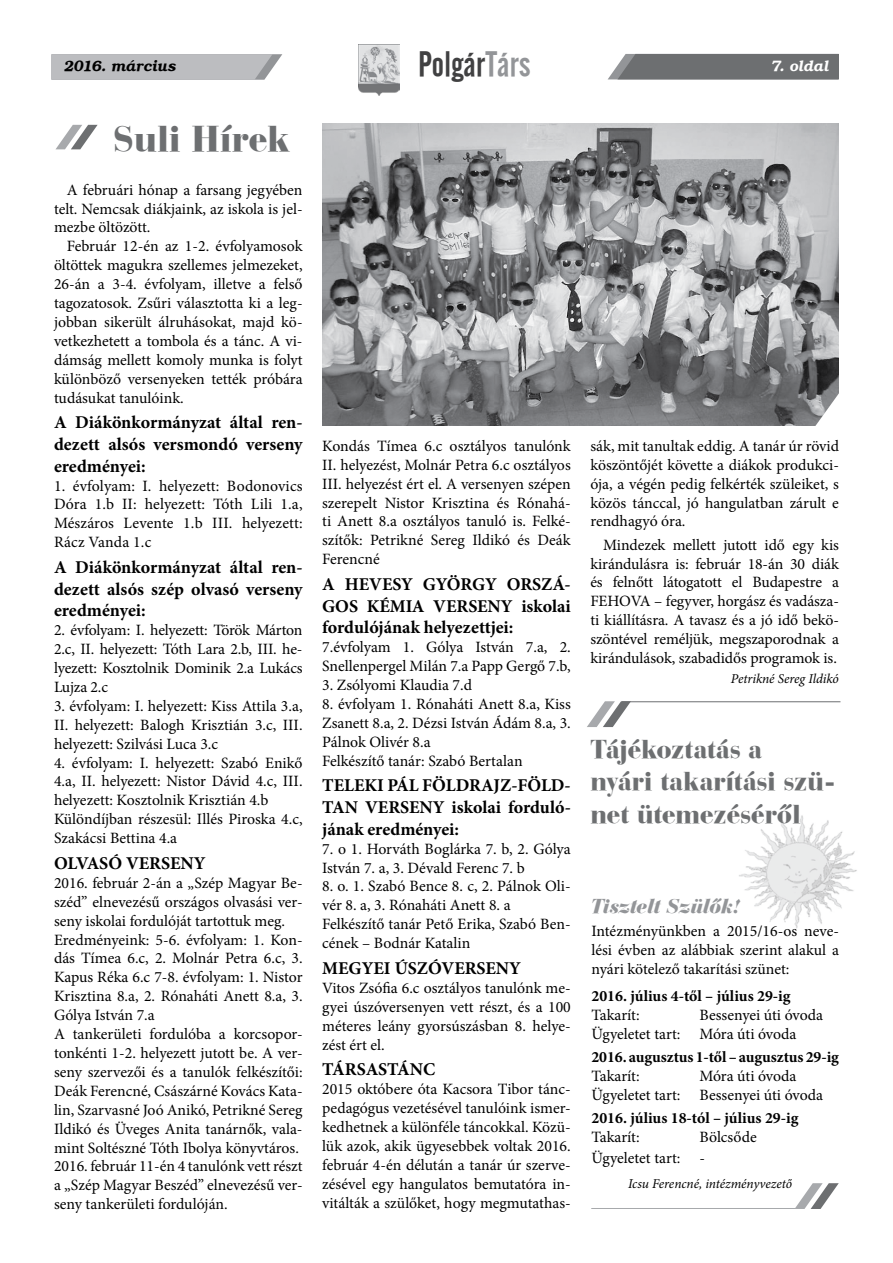
<style>
.page{position:relative;width:893px;height:1263px;background:#fff}
.page>*{position:absolute;margin:0;border:0;box-sizing:border-box;transform-origin:0 0}
.t1{font:37.5px "Bauer Bodoni Blk PFL Normal";letter-spacing:.005em;color:#6d6f71}
.t2{font:34.5px "Alternate Gothic No 2 PFL Normal";letter-spacing:.01em;color:#414142}
.t3{font:27px/32.2px "Bauer Bodoni Blk PFL Normal";color:#6d6f71}
.t4{font:21px "Bauer Bodoni Blk PFL Italic";color:#939598}
.t5{font:700 18px/21.6px "Minion Pro";color:#000;text-align:justify}
.t6{font:15.75px/18.9px "Minion Pro";color:#000;text-align:justify}
.t7{font:700 15.75px "Minion Pro";letter-spacing:-.005em;color:#000}
.t8{font:italic 15px "Bookman PFL Bold";letter-spacing:.005em;color:#000}
.t9{font:italic 15px "Bookman PFL Bold";letter-spacing:.015em;color:#fff}
.t10{font:italic 13.5px "Minion Pro";letter-spacing:-.005em;color:#000}
.s1{color:#939598}
</style>
<div class="page">
<svg style="left:51px;top:54px;width:231px;height:26px;background:#bcbdc0"></svg>
<img style="left:359px;top:44px;width:40px;height:51px">
<svg style="left:608px;top:54px;width:231px;height:25px;background:#747678"></svg>
<img style="left:739px;top:815px;width:118px;height:114px">
<img style="left:322px;top:123px;width:517px;height:302px">
<svg style="left:56px;top:125px;width:42px;height:24px"></svg>
<svg style="left:814px;top:389px;width:25px;height:37px"></svg>
<svg style="left:795px;top:1183px;width:44px;height:26px"></svg>
<hr style="left:591px;top:1208px;width:208px;height:1px;background:#a7a9ac">
<svg style="left:587px;top:701px;width:44px;height:26px"></svg>
<hr style="left:622px;top:701px;width:218px;height:1px;background:#6d6f71">
<p class="t8" style="left:64px;top:57px;width:114px">2016. március</p>
<h2 class="t2" style="left:418px;top:45px;width:114px">Polgár<span class="s1">Társ</span></h2>
<p class="t9" style="left:772px;top:57px;width:59px">7. oldal</p>
<h1 class="t1" style="left:113px;top:115px;width:178px">Suli Hírek</h1>
<p class="t6" style="left:54px;top:180px;width:250px;text-indent:13px">A februári hónap a farsang jegyében telt. Nemcsak diákjaink, az iskola is jel&shy;mezbe öltözött.</p>
<p class="t6" style="left:54px;top:237px;width:250px;text-indent:13px">Február 12-én az 1-2. évfolyamosok öltöttek magukra szellemes jelmezeket, 26-án a 3-4. évfolyam, illetve a felső tagozatosok. Zsűri választotta ki a leg&shy;jobban sikerült álruhásokat, majd kö&shy;vetkezhetett a tombola és a tánc. A vi&shy;dámság mellett komoly munka is folyt különböző versenyeken tették próbára tudásukat tanulóink.</p>
<p class="t5" style="left:54px;top:412px;width:250px">A Diákönkormányzat által ren&shy;dezett alsós versmondó verseny eredményei:</p>
<p class="t6" style="left:54px;top:476px;width:250px">1. évfolyam: I. helyezett: Bodonovics Dóra 1.b II: helyezett: Tóth Lili 1.a, Mészáros Levente 1.b III. helyezett:<br>Rácz Vanda 1.c</p>
<p class="t5" style="left:54px;top:556px;width:250px">A Diákönkormányzat által ren&shy;dezett alsós szép olvasó verseny eredményei:</p>
<p class="t6" style="left:54px;top:621px;width:250px">2. évfolyam: I. helyezett: Török Márton 2.c, II. helyezett: Tóth Lara 2.b, III. he&shy;lyezett: Kosztolnik Dominik 2.a Lukács Lujza 2.c</p>
<p class="t6" style="left:54px;top:696px;width:250px">3. évfolyam: I. helyezett: Kiss Attila 3.a, II. helyezett: Balogh Krisztián 3.c, III. helyezett: Szilvási Luca 3.c</p>
<p class="t6" style="left:54px;top:753px;width:250px;text-align:left">4. évfolyam: I. helyezett: Szabó Enikő 4.a, II. helyezett: Nistor Dávid 4.c, III. helyezett: Kosztolnik Krisztián 4.b Különdíjban részesül: Illés Piroska 4.c, Szakácsi Bettina 4.a</p>
<p class="t5" style="left:54px;top:852px;width:153px">OLVASÓ VERSENY</p>
<p class="t6" style="left:54px;top:873px;width:250px;text-align:left">2016. február 2-án a „Szép Magyar Be&shy;széd” elnevezésű országos olvasási ver&shy;seny iskolai fordulóját tartottuk meg.<br>Eredményeink: 5-6. évfolyam: 1. Kon&shy;dás Tímea 6.c, 2. Molnár Petra 6.c, 3.<br>Kapus Réka 6.c 7-8. évfolyam: 1. Nistor Krisztina 8.a, 2. Rónaháti Anett 8.a, 3.<br>Gólya István 7.a<br>A tankerületi fordulóba a korcsopor&shy;tonkénti 1-2. helyezett jutott be. A ver&shy;seny szervezői és a tanulók felkészítői:<br>Deák Ferencné, Császárné Kovács Kata&shy;lin, Szarvasné Joó Anikó, Petrikné Sereg Ildikó és Üveges Anita tanárnők, vala&shy;mint Soltészné Tóth Ibolya könyvtáros.<br>2016. február 11-én 4 tanulónk vett részt a „Szép Magyar Beszéd” elnevezésű ver&shy;seny tankerületi fordulóján.</p>
<p class="t6" style="left:322px;top:436px;width:250px">Kondás Tímea 6.c osztályos tanulónk II. helyezést, Molnár Petra 6.c osztályos III. helyezést ért el. A versenyen szépen szerepelt Nistor Krisztina és Rónahá&shy;ti Anett 8.a osztályos tanuló is. Felké&shy;szítők: Petrikné Sereg Ildikó és Deák Ferencné</p>
<p class="t5" style="left:322px;top:573px;width:250px">A HEVESY GYÖRGY ORSZÁ-GOS KÉMIA VERSENY iskolai fordulójának helyezettjei:</p>
<p class="t6" style="left:322px;top:638px;width:250px">7.évfolyam 1. Gólya István 7.a, 2.<br>Snellenpergel Milán 7.a Papp Gergő 7.b,</p>
<p class="t6" style="left:322px;top:676px;width:151px">3. Zsólyomi Klaudia 7.d</p>
<p class="t6" style="left:322px;top:694px;width:250px;text-align:left">8. évfolyam 1. Rónaháti Anett 8.a, Kiss<br>Zsanett 8.a, 2. Dézsi István Ádám 8.a, 3.<br>Pálnok Olivér 8.a<br>Felkészítő tanár: Szabó Bertalan</p>
<p class="t5" style="left:322px;top:775px;width:250px">TELEKI PÁL FÖLDRAJZ-FÖLD-TAN VERSENY iskolai forduló&shy;jának eredményei:</p>
<p class="t6" style="left:322px;top:839px;width:250px">7. o 1. Horváth Boglárka 7. b, 2. Gólya<br>István 7. a, 3. Dévald Ferenc 7. b</p>
<p class="t6" style="left:322px;top:877px;width:250px;text-align:left">8. o. 1. Szabó Bence 8. c, 2. Pálnok Oli&shy;vér 8. a, 3. Rónaháti Anett 8. a<br>Felkészítő tanár Pető Erika, Szabó Ben&shy;cének – Bodnár Katalin</p>
<p class="t5" style="left:322px;top:957px;width:200px">MEGYEI ÚSZÓVERSENY</p>
<p class="t6" style="left:322px;top:978px;width:250px">Vitos Zsófia 6.c osztályos tanulónk me&shy;gyei úszóversenyen vett részt, és a 100 méteres leány gyorsúszásban 8. helye&shy;zést ért el.</p>
<p class="t5" style="left:322px;top:1059px;width:115px">TÁRSASTÁNC</p>
<p class="t6" style="left:322px;top:1080px;width:250px">2015 októbere óta Kacsora Tibor tánc&shy;pedagógus vezetésével tanulóink ismer&shy;kedhetnek a különféle táncokkal. Közü&shy;lük azok, akik ügyesebbek voltak 2016. február 4-én délután a tanár úr szerve&shy;zésével egy hangulatos bemutatóra in&shy;vitálták a szülőket, hogy megmutathas-</p>
<p class="t6" style="left:590px;top:436px;width:250px">sák, mit tanultak eddig. A tanár úr rövid köszöntőjét követte a diákok produkci&shy;ója, a végén pedig felkérték szüleiket, s közös tánccal, jó hangulatban zárult e rendhagyó óra.</p>
<p class="t6" style="left:590px;top:535px;width:250px;text-indent:13px">Mindezek mellett jutott idő egy kis kirándulásra is: február 18-án 30 diák és felnőtt látogatott el Budapestre a FEHOVA – fegyver, horgász és vadásza&shy;ti kiállításra. A tavasz és a jó idő bekö&shy;szöntével reméljük, megszaporodnak a kirándulások, szabadidős programok is.</p>
<p class="t10" style="left:731px;top:670px;width:110px">Petrikné Sereg Ildikó</p>
<h3 class="t3" style="left:590px;top:732px;width:247px">Tájékoztatás a<br>nyári takarítási szü&shy;net ütemezéséről</h3>
<h3 class="t4" style="left:591px;top:893px;width:151px">Tisztelt Szülők!</h3>
<p class="t6" style="left:591px;top:922px;width:249px">Intézményünkben a 2015/16-os neve&shy;lési évben az alábbiak szerint alakul a nyári kötelező takarítási szünet:</p>
<p class="t7" style="left:591px;top:985px;width:201px">2016. július 4-től – július 29-ig</p>
<p class="t6" style="left:591px;top:1006px;width:50px">Takarít:</p>
<p class="t6" style="left:591px;top:1006px;width:233px;text-indent:108px">Bessenyei úti óvoda<br>Ügyeletet tart: Móra úti óvoda</p>
<p class="t7" style="left:591px;top:1046px;width:249px">2016. augusztus 1-től – augusztus 29-ig</p>
<p class="t6" style="left:591px;top:1067px;width:50px">Takarít:</p>
<p class="t6" style="left:591px;top:1067px;width:233px;text-indent:108px">Móra úti óvoda<br>Ügyeletet tart: Bessenyei úti óvoda</p>
<p class="t7" style="left:591px;top:1107px;width:209px">2016. július 18-tól – július 29-ig</p>
<p class="t6" style="left:591px;top:1128px;width:50px">Takarít:</p>
<p class="t6" style="left:591px;top:1127px;width:167px;line-height:21px;text-indent:108px">Bölcsőde<br>Ügyeletet tart: -</p>
<p class="t10" style="left:628px;top:1174px;width:165px">Icsu Ferencné, intézményvezető</p>
</div>
